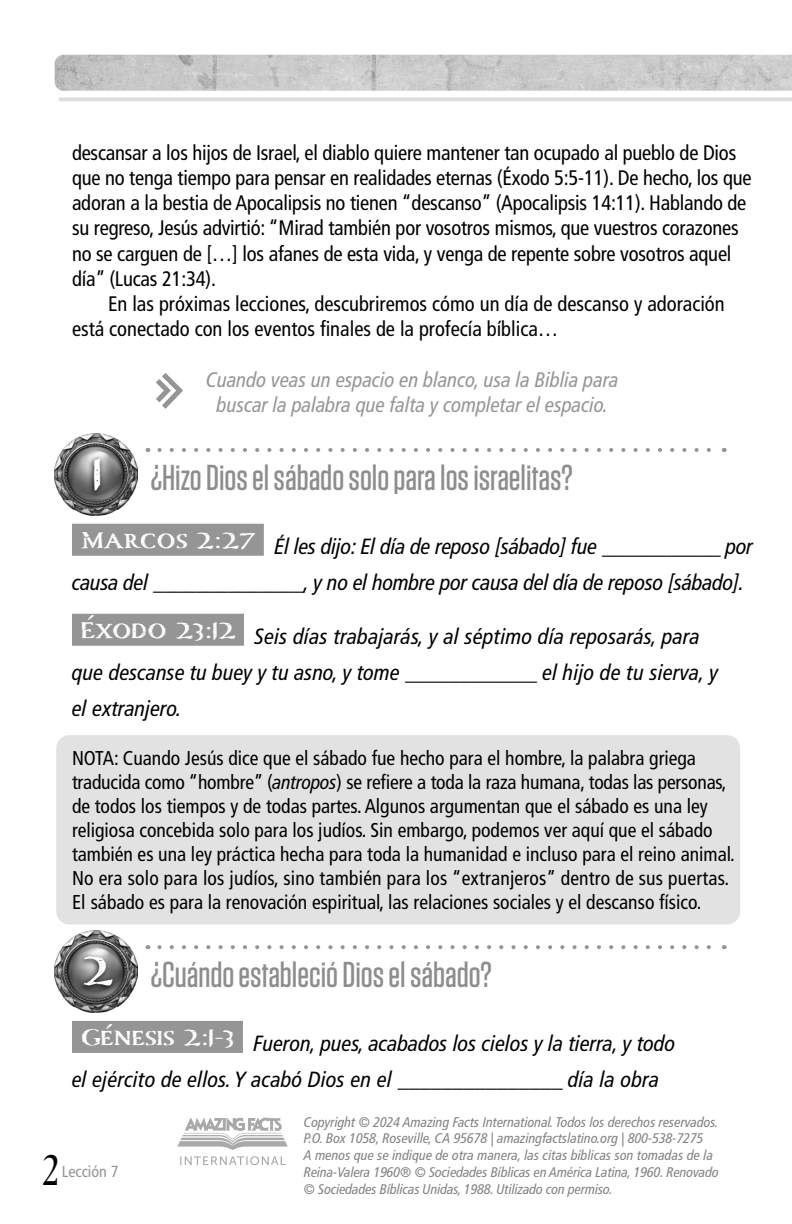
<style>
.page{position:relative;width:792px;height:1224px;background:#fff}
.page>*{position:absolute;margin:0;border:0;box-sizing:border-box;transform-origin:0 0}
.Compass_Numbers{font:700 50px "Carta Marina";color:#fff}
.t1{font:44px "Desire Pro";color:#000}
.Questions_1{font:500 36px "Tungsten";color:#8d8d8d}
.Scripture_with_blanks{font:italic condensed 22px/36px "Frutiger LT Pro";color:#000}
.Main_Copy{font:condensed 21px/25.2px "Frutiger LT Pro";letter-spacing:-.01em;color:#000}
.Instructions{font:italic condensed 21px/25.2px "Frutiger LT Pro";color:#959595;text-align:center}
.NOTE{font:condensed 20px/24px "Frutiger LT Pro";color:#000}
.t2{font:condensed 16px "Frutiger LT Pro";color:#949494}
.t3{font:italic condensed 14px/16.8px "Frutiger LT Pro";color:#818181}
.s1{font-style:italic}
</style>
<div class="page">
<img style="left:55px;top:55px;width:737px;height:36px">
<hr style="left:60px;top:97px;width:732px;height:4px;background:#dedede">
<div style="left:72px;top:524px;width:192px;height:32px;background:#959595"></div>
<div style="left:72px;top:614px;width:172px;height:32px;background:#959595"></div>
<div style="left:72px;top:1021px;width:171px;height:32px;background:#959595"></div>
<img style="left:54px;top:434px;width:83px;height:82px">
<div style="left:87px;top:455px;width:19px;height:43px;background:#000;opacity:.75"></div>
<img style="left:54px;top:931px;width:83px;height:82px">
<div style="left:77px;top:953px;width:40px;height:40px;background:#000;opacity:.75"></div>
<svg style="left:156px;top:373px;width:27px;height:36px"></svg>
<svg style="left:159px;top:448px;width:552px;height:4px"></svg>
<div style="left:56px;top:735px;width:684px;height:189px;background:#e2e2e2;border-radius:13px"></div>
<svg style="left:159px;top:945px;width:552px;height:4px"></svg>
<svg style="left:180px;top:1156px;width:106px;height:9px"></svg>
<svg style="left:177px;top:1117px;width:111px;height:33px"></svg>
<p class="Main_Copy" style="left:72px;top:140px;width:681px">descansar a los hijos de Israel, el diablo quiere mantener tan ocupado al pueblo de Dios que no tenga tiempo para pensar en realidades eternas (Éxodo 5:5-11). De hecho, los que adoran a la bestia de Apocalipsis no tienen “descanso” (Apocalipsis 14:11). Hablando de su regreso, Jesús advirtió: “Mirad también por vosotros mismos, que vuestros corazones no se carguen de […] los afanes de esta vida, y venga de repente sobre vosotros aquel día” (Lucas 21:34).</p>
<p class="Main_Copy" style="left:72px;top:291px;width:654px;text-indent:36px">En las próximas lecciones, descubriremos cómo un día de descanso y adoración está conectado con los eventos finales de la profecía bíblica…</p>
<p class="Instructions" style="left:206px;top:367px;width:414px">Cuando veas un espacio en blanco, usa la Biblia para buscar la palabra que falta y completar el espacio.</p>
<p class="Compass_Numbers" style="left:93px;top:443px;width:12px">1</p>
<p class="Questions_1" style="left:151px;top:459px;width:423px">¿Hizo Dios el sábado solo para los israelitas?</p>
<p class="Scripture_with_blanks" style="left:72px;top:528px;width:682px;text-align:center"><sup>Marcos</sup> <sup>2:27</sup> Él les dijo: El día de reposo [sábado] fue ___________ por causa del ______________, y no el hombre por causa del día de reposo [sábado].</p>
<p class="Scripture_with_blanks" style="left:72px;top:618px;width:648px;text-indent:8px"><sup>Éxodo</sup> <sup>23:12</sup> Seis días trabajarás, y al séptimo día reposarás, para que descanse tu buey y tu asno, y tome ____________ el hijo de tu sierva, y el extranjero.</p>
<p class="NOTE" style="left:72px;top:746px;width:664px">NOTA: Cuando Jesús dice que el sábado fue hecho para el hombre, la palabra griega traducida como “hombre” (<span class="s1">antropos</span>) se refiere a toda la raza humana, todas las personas, de todos los tiempos y de todas partes. Algunos argumentan que el sábado es una ley religiosa concebida solo para los judíos. Sin embargo, podemos ver aquí que el sábado también es una ley práctica hecha para toda la humanidad e incluso para el reino animal.<br>No era solo para los judíos, sino también para los “extranjeros” dentro de sus puertas.<br>El sábado es para la renovación espiritual, las relaciones sociales y el descanso físico.</p>
<p class="Compass_Numbers" style="left:82px;top:940px;width:33px">2</p>
<p class="Questions_1" style="left:151px;top:956px;width:343px">¿Cuándo estableció Dios el sábado?</p>
<p class="Scripture_with_blanks" style="left:72px;top:1025px;width:605px;text-indent:8px"><sup>Génesis</sup> <sup>2:1-3</sup> Fueron, pues, acabados los cielos y la tierra, y todo el ejército de ellos. Y acabó Dios en el _______________ día la obra</p>
<p class="t3" style="left:304px;top:1113px;width:416px">Copyright © 2024 Amazing Facts International. Todos los derechos reservados.<br>P.O. Box 1058, Roseville, CA 95678 | amazingfactslatino.org | 800-538-7275<br>A menos que se indique de otra manera, las citas bíblicas son tomadas de la Reina-Valera 1960® © Sociedades Bíblicas en América Latina, 1960. Renovado © Sociedades Bíblicas Unidas, 1988. Utilizado con permiso.</p>
<h2 class="t1" style="left:43px;top:1144px;width:17px">2</h2>
<p class="t2" style="left:62px;top:1162px;width:58px">Lección 7</p>
</div>
